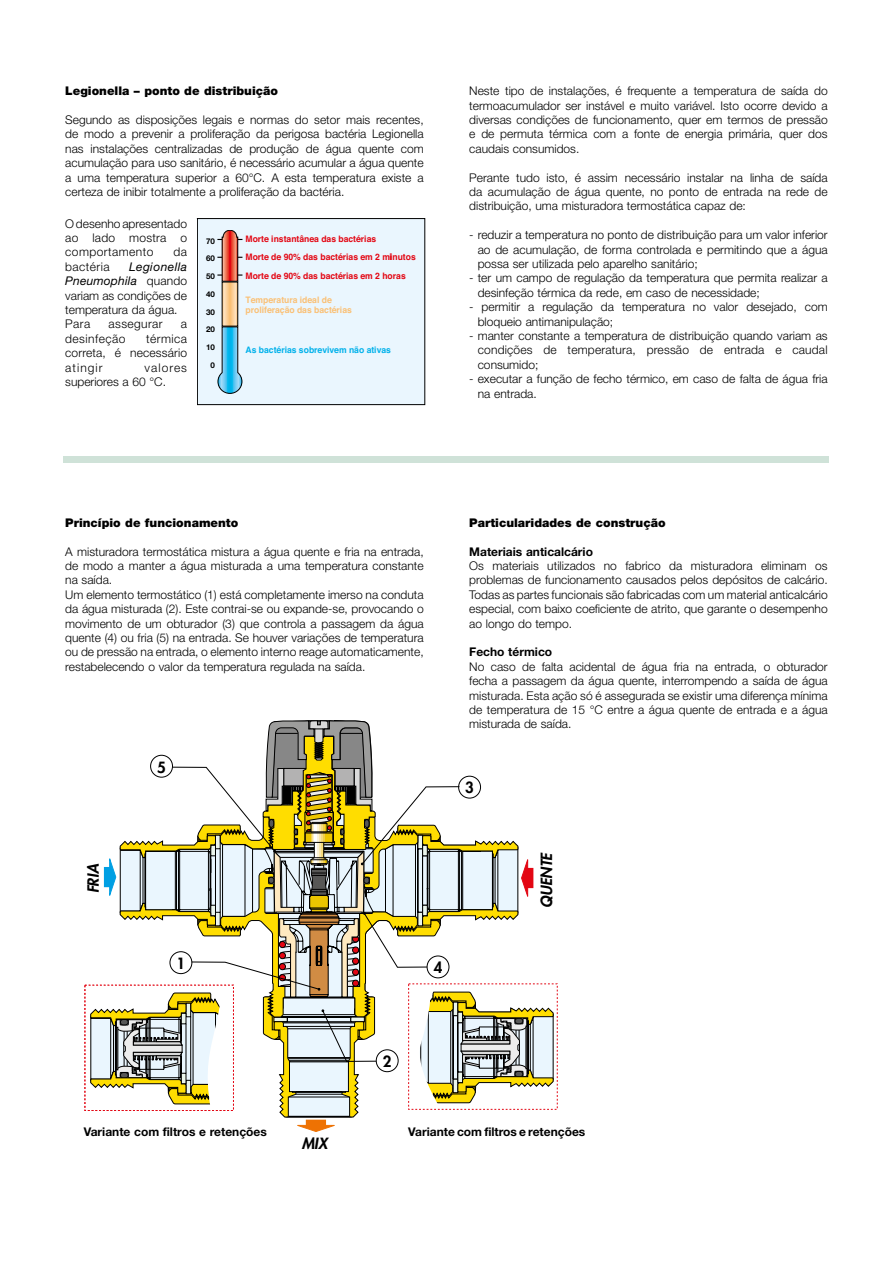
<style>
.page{position:relative;width:893px;height:1263px;background:#fff}
.page>*{position:absolute;margin:0;border:0;box-sizing:border-box;transform-origin:0 0}
.t1{font:italic 800 15px "Futura Std";color:#000}
.t2{font:800 15px "Futura Std";color:#000}
.Normale{font:300 12px/14.4px "Helvetica Neue LT Std";color:#000;text-align:justify}
.Normale-2{font:700 12px "Helvetica Neue LT Std";color:#000}
.Normale-3{font:900 12px "Helvetica Neue LT Std";color:#000}
.Normale-4{font:300 12px "Helvetica Neue LT Std";letter-spacing:.035em;color:#000}
.Normale-5{font:300 12px "Helvetica Neue LT Std";letter-spacing:.04em;color:#000}
.t3{font:700 9px/18.3px "Helvetica";color:#e30613;scale:.96 1}
.t4{font:700 9px/10.6px "Helvetica";color:#fac075;scale:.96 1}
.t5{font:700 9px "Helvetica";color:#00b1eb;scale:.96 1}
.t6{font:700 7.95px "Helvetica Neue";color:#000}
.s1{font-weight:400;font-style:italic}
</style>
<div class="page">
<div style="left:197px;top:219px;width:228px;height:186px;background:#eaf6fe"></div>
<hr style="left:224px;top:282px;width:1px;height:44px;background:#fee0bc">
<hr style="left:225px;top:282px;width:1px;height:44px;background:#fddaae">
<hr style="left:226px;top:282px;width:1px;height:44px;background:#fdd3a0">
<hr style="left:227px;top:282px;width:1px;height:44px;background:#fccd92">
<hr style="left:228px;top:282px;width:1px;height:44px;background:#fbc684">
<hr style="left:229px;top:282px;width:1px;height:44px;background:#fac075">
<hr style="left:230px;top:282px;width:1px;height:44px;background:#fac075">
<hr style="left:231px;top:282px;width:1px;height:44px;background:#fbc684">
<hr style="left:232px;top:282px;width:1px;height:44px;background:#fccd92">
<hr style="left:233px;top:282px;width:1px;height:44px;background:#fdd3a0">
<hr style="left:234px;top:282px;width:1px;height:44px;background:#fddaae">
<hr style="left:235px;top:282px;width:1px;height:44px;background:#fee0bc">
<hr style="left:238px;top:282px;width:1px;height:44px;background:#fac075">
<svg style="left:218px;top:327px;width:24px;height:66px"></svg>
<svg style="left:217px;top:230px;width:25px;height:51px"></svg>
<div style="left:197px;top:218px;width:228px;height:187px;border:1px solid #000"></div>
<div style="left:306px;top:1120px;width:20px;height:5px;background:#ee7203"></div>
<svg style="left:297px;top:1125px;width:38px;height:7px"></svg>
<svg style="left:90px;top:720px;width:464px;height:398px"></svg>
<div style="left:64px;top:456px;width:765px;height:7px;background:#cfe2d8"></div>
<p class="Normale-3" style="left:65px;top:84px;width:214px">Legionella – ponto de distribuição</p>
<p class="Normale" style="left:65px;top:112px;width:360px">Segundo as disposições legais e normas do setor mais recentes, de modo a prevenir a proliferação da perigosa bactéria Legionella nas instalações centralizadas de produção de água quente com acumulação para uso sanitário, é necessário acumular a água quente a uma temperatura superior a 60°C. A esta temperatura existe a certeza de inibir totalmente a proliferação da bactéria.</p>
<p class="Normale" style="left:65px;top:216px;width:123px">O desenho apresentado ao lado mostra o comportamento</p>
<p class="t6" style="left:206px;top:234px;width:10px">70</p>
<p class="t3" style="left:246px;top:230px;width:179px">Morte instantânea das bactérias<br>Morte de 90% das bactérias em 2 minutos<br>Morte de 90% das bactérias em 2 horas</p>
<p class="t4" style="left:246px;top:294px;width:112px">Temperatura ideal de proliferação das bactérias</p>
<p class="t5" style="left:246px;top:342px;width:153px">As bactérias sobrevivem não ativas</p>
<p class="Normale" style="left:174px;top:245px;width:15px">da</p>
<p class="t6" style="left:206px;top:252px;width:10px">60</p>
<p class="Normale-4" style="left:65px;top:259px;width:46px">bactéria</p>
<p class="Normale" style="left:65px;top:259px;width:123px;text-indent:64px"><span class="s1">Legionella Pneumophila</span> quando variam as condições de temperatura da água.</p>
<p class="Normale" style="left:65px;top:317px;width:26px">Para</p>
<p class="Normale-4" style="left:109px;top:317px;width:56px">assegurar</p>
<p class="Normale" style="left:181px;top:317px;width:8px">a</p>
<p class="Normale-5" style="left:65px;top:331px;width:62px">desinfeção</p>
<p class="t6" style="left:206px;top:270px;width:10px">50</p>
<p class="t6" style="left:206px;top:288px;width:10px">40</p>
<p class="t6" style="left:206px;top:306px;width:10px">30</p>
<p class="t6" style="left:206px;top:323px;width:10px">20</p>
<p class="Normale" style="left:65px;top:331px;width:123px;text-indent:81px">térmica correta, é necessário atingir</p>
<p class="t6" style="left:206px;top:341px;width:10px">10</p>
<p class="Normale" style="left:65px;top:360px;width:123px;text-indent:79px">valores superiores a 60 °C.</p>
<p class="t6" style="left:211px;top:359px;width:6px">0</p>
<p class="Normale" style="left:469px;top:83px;width:360px">Neste tipo de instalações, é frequente a temperatura de saída do termoacumulador ser instável e muito variável. Isto ocorre devido a diversas condições de funcionamento, quer em termos de pressão e de permuta térmica com a fonte de energia primária, quer dos caudais consumidos.</p>
<p class="Normale" style="left:469px;top:170px;width:360px">Perante tudo isto, é assim necessário instalar na linha de saída da acumulação de água quente, no ponto de entrada na rede de distribuição, uma misturadora termostática capaz de:</p>
<p class="Normale" style="left:478px;top:227px;width:351px;text-indent:-9px">- reduzir a temperatura no ponto de distribuição para um valor inferior ao de acumulação, de forma controlada e permitindo que a água possa ser utilizada pelo aparelho sanitário;</p>
<p class="Normale" style="left:478px;top:271px;width:351px;text-indent:-9px">- ter um campo de regulação da temperatura que permita realizar a desinfeção térmica da rede, em caso de necessidade;</p>
<p class="Normale" style="left:478px;top:299px;width:351px;text-indent:-9px">- permitir a regulação da temperatura no valor desejado, com bloqueio antimanipulação;</p>
<p class="Normale" style="left:478px;top:328px;width:351px;text-indent:-9px">- manter constante a temperatura de distribuição quando variam as condições de temperatura, pressão de entrada e caudal consumido;</p>
<p class="Normale" style="left:478px;top:371px;width:351px;text-indent:-9px">- executar a função de fecho térmico, em caso de falta de água fria na entrada.</p>
<p class="Normale-3" style="left:65px;top:515px;width:175px">Princípio de funcionamento</p>
<p class="Normale" style="left:65px;top:544px;width:360px">A misturadora termostática mistura a água quente e fria na entrada, de modo a manter a água misturada a uma temperatura constante na saída.</p>
<p class="Normale" style="left:65px;top:587px;width:360px">Um elemento termostático (1) está completamente imerso na conduta da água misturada (2). Este contrai-se ou expande-se, provocando o movimento de um obturador (3) que controla a passagem da água quente (4) ou fria (5) na entrada. Se houver variações de temperatura ou de pressão na entrada, o elemento interno reage automaticamente, restabelecendo o valor da temperatura regulada na saída.</p>
<p class="t2" style="left:157px;top:757px;width:10px">5</p>
<p class="Normale-3" style="left:469px;top:515px;width:198px">Particularidades de construção</p>
<p class="Normale-2" style="left:469px;top:544px;width:125px">Materiais anticalcário</p>
<p class="Normale" style="left:469px;top:558px;width:360px">Os materiais utilizados no fabrico da misturadora eliminam os problemas de funcionamento causados pelos depósitos de calcário.<br>Todas as partes funcionais são fabricadas com um material anticalcário especial, com baixo coeficiente de atrito, que garante o desempenho ao longo do tempo.</p>
<p class="Normale-2" style="left:469px;top:645px;width:84px">Fecho térmico</p>
<p class="Normale" style="left:469px;top:659px;width:360px">No caso de falta acidental de água fria na entrada, o obturador fecha a passagem da água quente, interrompendo a saída de água misturada. Esta ação só é assegurada se existir uma diferença mínima de temperatura de 15 °C entre a água quente de entrada e a água misturada de saída.</p>
<p class="t2" style="left:465px;top:778px;width:10px">3</p>
<p class="t1" style="left:84px;top:893px;width:31px;rotate:-90deg">FRIA</p>
<p class="t1" style="left:537px;top:908px;width:57px;rotate:-90deg">QUENTE</p>
<p class="t2" style="left:177px;top:954px;width:10px">1</p>
<p class="Normale-2" style="left:84px;top:1124px;width:185px">Variante com filtros e retenções</p>
<p class="t1" style="left:302px;top:1133px;width:27px">MIX</p>
<p class="t2" style="left:434px;top:958px;width:10px">4</p>
<p class="t2" style="left:383px;top:1052px;width:10px">2</p>
<p class="Normale-2" style="left:408px;top:1124px;width:179px">Variante com filtros e retenções</p>
</div>
